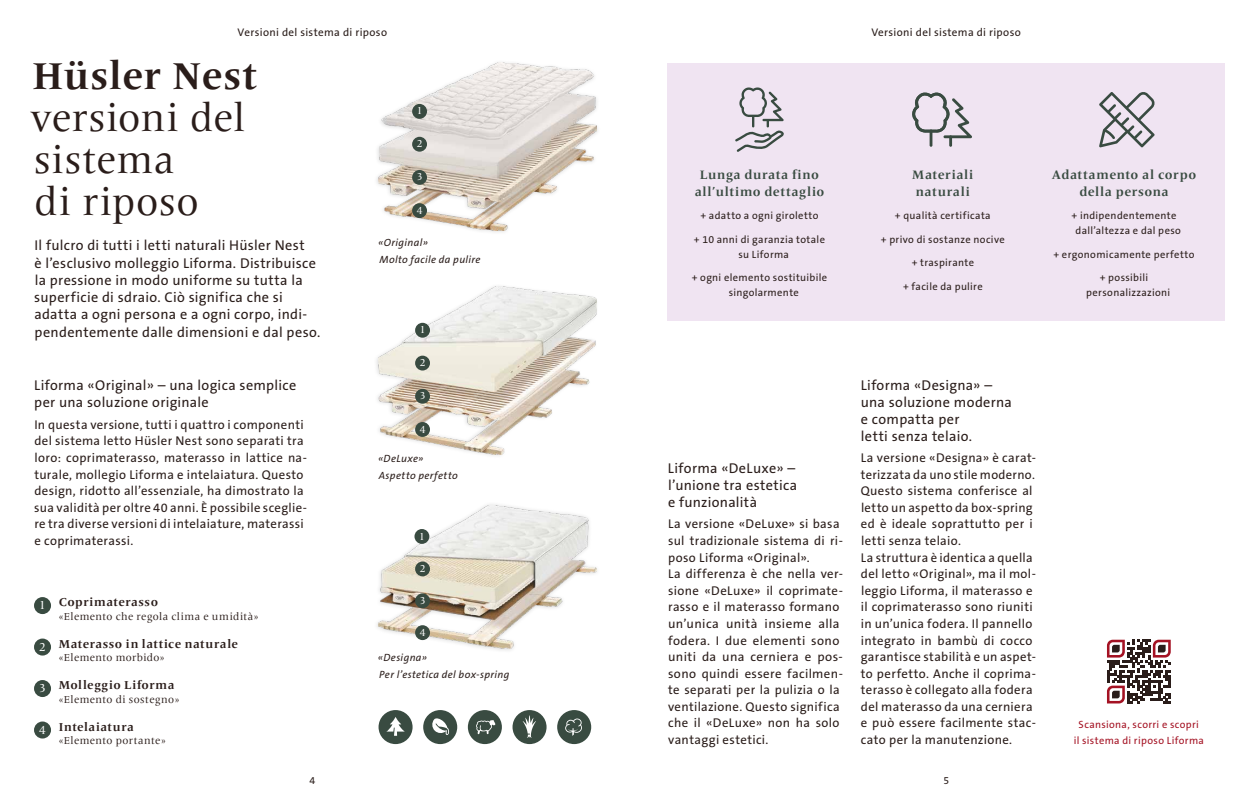
<style>
.page{position:relative;width:1259px;height:808px;background:#fff}
.page>*{position:absolute;margin:0;border:0;box-sizing:border-box;transform-origin:0 0}
.t1{font:39px/42px "Frutiger Serif LT Pro";letter-spacing:.02em;color:#2a1d1a}
.t2{font:700 39px "Frutiger Serif LT Pro";letter-spacing:.015em;color:#2a1d1a}
.t3{font:14.25px/17.2px "The Sans B W5 Plain";letter-spacing:.02em;color:#2a1d1a}
.t4{font:12.75px/16.6px "The Sans B W5 Plain";letter-spacing:.025em;color:#2a1d1a}
.t5{font:700 12.75px/16.5px "Frutiger Serif LT Pro";letter-spacing:.045em;color:#394b41}
.t6{font:700 12.75px/16.5px "Frutiger Serif LT Pro";letter-spacing:.065em;color:#394b41;text-align:center}
.t7{font:700 12px "Frutiger Serif LT Pro";letter-spacing:.045em;color:#2a1d1a}
.t8{font:12px "Frutiger Serif LT Pro";color:#fff}
.t9{font:11.1px "The Sans B W5 Plain";letter-spacing:.03em;color:#2a1d1a}
.t10{font:10.5px/15px "The Sans B W5 Plain";letter-spacing:.035em;color:#2a1d1a}
.t11{font:10.5px "Frutiger Serif LT Pro";letter-spacing:.035em;color:#2a1d1a}
.t12{font:italic 10.5px/16.6px "The Sans B W5 Plain";letter-spacing:.035em;color:#2a1d1a}
.t13{font:10.5px/16.5px "The Sans B W5 Plain";letter-spacing:.035em;color:#a41223;text-align:center}
.t14{font:10.5px "Frutiger Serif LT Pro";color:#fff}
.s1{font-weight:400;color:#fff}
</style>
<div class="page">
<img style="left:379px;top:62px;width:218px;height:168px">
<div style="left:412px;top:104px;width:15px;height:15px;background:#394b41;border-radius:50%"></div>
<div style="left:412px;top:137px;width:15px;height:15px;background:#394b41;border-radius:50%"></div>
<div style="left:412px;top:170px;width:15px;height:15px;background:#394b41;border-radius:50%"></div>
<div style="left:412px;top:203px;width:15px;height:15px;background:#394b41;border-radius:50%"></div>
<img style="left:379px;top:505px;width:218px;height:144px">
<div style="left:414px;top:529px;width:15px;height:15px;background:#394b41;border-radius:50%"></div>
<div style="left:415px;top:561px;width:15px;height:15px;background:#394b41;border-radius:50%"></div>
<div style="left:415px;top:593px;width:15px;height:15px;background:#394b41;border-radius:50%"></div>
<div style="left:415px;top:625px;width:15px;height:15px;background:#394b41;border-radius:50%"></div>
<img style="left:379px;top:287px;width:217px;height:167px">
<div style="left:415px;top:323px;width:15px;height:15px;background:#394b41;border-radius:50%"></div>
<div style="left:415px;top:356px;width:15px;height:14px;background:#394b41;border-radius:50%"></div>
<div style="left:415px;top:389px;width:15px;height:15px;background:#394b41;border-radius:50%"></div>
<div style="left:415px;top:422px;width:15px;height:15px;background:#394b41;border-radius:50%"></div>
<div style="left:557px;top:710px;width:34px;height:34px;background:#394b41;border-radius:50%"></div>
<svg style="left:565px;top:718px;width:17px;height:18px"></svg>
<div style="left:468px;top:710px;width:34px;height:34px;background:#394b41;border-radius:50%"></div>
<svg style="left:476px;top:720px;width:19px;height:14px"></svg>
<div style="left:423px;top:710px;width:34px;height:34px;background:#394b41;border-radius:50%"></div>
<svg style="left:432px;top:718px;width:17px;height:17px"></svg>
<div style="left:378px;top:710px;width:34px;height:34px;background:#394b41;border-radius:50%"></div>
<svg style="left:386px;top:717px;width:19px;height:19px"></svg>
<div style="left:512px;top:710px;width:34px;height:34px;background:#394b41;border-radius:50%"></div>
<svg style="left:522px;top:715px;width:14px;height:23px"></svg>
<div style="left:34px;top:597px;width:17px;height:17px;background:#394b41;border-radius:50%"></div>
<div style="left:34px;top:680px;width:17px;height:17px;background:#394b41;border-radius:50%"></div>
<div style="left:34px;top:638px;width:17px;height:17px;background:#394b41;border-radius:50%"></div>
<div style="left:34px;top:721px;width:17px;height:17px;background:#394b41;border-radius:50%"></div>
<div style="left:668px;top:63px;width:557px;height:258px;background:#f0e4f2"></div>
<svg style="left:735px;top:87px;width:49px;height:65px"></svg>
<svg style="left:912px;top:93px;width:60px;height:54px"></svg>
<svg style="left:1099px;top:92px;width:55px;height:55px"></svg>
<svg style="left:1107px;top:640px;width:63px;height:63px"></svg>
<p class="t9" style="left:238px;top:25px;width:151px">Versioni del sistema di riposo</p>
<p class="t9" style="left:871px;top:25px;width:151px">Versioni del sistema di riposo</p>
<h1 class="t2" style="left:33px;top:53px;width:226px">Hüsler Nest</h1>
<h1 class="t1" style="left:30px;top:98px;width:216px">versioni del sistema<br>di riposo</h1>
<p class="t3" style="left:34px;top:237px;width:287px">Il fulcro di tutti i letti naturali Hüsler Nest<br>è l’esclusivo molleggio Liforma. Distribuisce la pressione in modo uniforme su tutta la superficie di sdraio. Ciò significa che si adatta a ogni persona e a ogni corpo, indi&shy;pendentemente dalle dimensioni e dal peso.</p>
<p class="t3" style="left:34px;top:376px;width:264px">Liforma «Original» – una logica semplice per una soluzione originale</p>
<p class="t4" style="left:34px;top:416px;width:274px">In questa versione, tutti i quattro i componenti del sistema letto Hüsler Nest sono separati tra loro: coprimaterasso, materasso in lattice na&shy;turale, mollegio Liforma e intelaiatura. Questo design, ridotto all’essenziale, ha dimostrato la sua validità per oltre 40 anni. È possibile sceglie&shy;re tra diverse versioni di intelaiature, materassi e coprimaterassi.</p>
<p class="t7" style="left:39px;top:595px;width:120px"><span class="s1">1</span> Coprimaterasso</p>
<p class="t11" style="left:59px;top:610px;width:201px">«Elemento che regola clima e umidità»</p>
<p class="t7" style="left:39px;top:636px;width:200px"><span class="s1">2</span> Materasso in lattice naturale</p>
<p class="t11" style="left:59px;top:651px;width:107px">«Elemento morbido»</p>
<p class="t7" style="left:39px;top:678px;width:137px"><span class="s1">3</span> Molleggio Liforma</p>
<p class="t11" style="left:59px;top:693px;width:122px">«Elemento di sostegno»</p>
<p class="t8" style="left:39px;top:722px;width:8px">4</p>
<p class="t7" style="left:59px;top:719px;width:77px">Intelaiatura</p>
<p class="t11" style="left:59px;top:734px;width:109px">«Elemento portante»</p>
<p class="t14" style="left:417px;top:105px;width:7px">1</p>
<p class="t14" style="left:417px;top:138px;width:7px">2</p>
<p class="t14" style="left:417px;top:171px;width:7px">3</p>
<p class="t14" style="left:417px;top:204px;width:7px">4</p>
<p class="t12" style="left:378px;top:235px;width:104px">«Original»<br>Molto facile da pulire</p>
<p class="t14" style="left:420px;top:324px;width:7px">1</p>
<p class="t14" style="left:420px;top:356px;width:7px">2</p>
<p class="t14" style="left:420px;top:390px;width:7px">3</p>
<p class="t14" style="left:420px;top:423px;width:7px">4</p>
<p class="t12" style="left:378px;top:450px;width:81px">«DeLuxe»<br>Aspetto perfetto</p>
<p class="t14" style="left:419px;top:530px;width:7px">1</p>
<p class="t14" style="left:420px;top:562px;width:7px">2</p>
<p class="t14" style="left:420px;top:594px;width:7px">3</p>
<p class="t14" style="left:420px;top:626px;width:7px">4</p>
<p class="t12" style="left:378px;top:649px;width:133px">«Designa»<br>Per l’estetica del box-spring</p>
<p class="t6" style="left:694px;top:167px;width:131px">Lunga durata fino all’ultimo dettaglio</p>
<p class="t10" style="left:700px;top:208px;width:120px">+ adatto a ogni giroletto</p>
<p class="t10" style="left:738px;top:232px;width:88px;text-indent:-44px">+ 10 anni di garanzia totale su Liforma</p>
<p class="t10" style="left:728px;top:270px;width:100px;text-indent:-37px">+ ogni elemento sostituibile singolarmente</p>
<p class="t5" style="left:912px;top:167px;width:63px">Materiali naturali</p>
<p class="t10" style="left:895px;top:208px;width:97px">+ qualità certificata</p>
<p class="t10" style="left:881px;top:232px;width:125px">+ privo di sostanze nocive</p>
<p class="t10" style="left:911px;top:255px;width:64px">+ traspirante</p>
<p class="t10" style="left:903px;top:279px;width:81px">+ facile da pulire</p>
<p class="t3" style="left:668px;top:459px;width:131px">Liforma «DeLuxe» – l’unione tra estetica e funzionalità</p>
<p class="t4" style="left:668px;top:516px;width:176px">La versione «DeLuxe» si basa sul tradizionale sistema di ri&shy;poso Liforma «Original».<br>La differenza è che nella ver&shy;sione «DeLuxe» il coprimate&shy;rasso e il materasso formano un’unica unità insieme alla fodera. I due elementi sono uniti da una cerniera e pos&shy;sono quindi essere facilmen&shy;te separati per la pulizia o la ventilazione. Questo significa che il «DeLuxe» non ha solo vantaggi estetici.</p>
<p class="t3" style="left:860px;top:376px;width:153px">Liforma «Designa» – una soluzione moderna e compatta per<br>letti senza telaio.</p>
<p class="t4" style="left:860px;top:449px;width:177px">La versione «Designa» è carat&shy;terizzata da uno stile moderno.<br>Questo sistema conferisce al letto un aspetto da box-spring ed è ideale soprattutto per i letti senza telaio.<br>La struttura è identica a quella del letto «Original», ma il mol&shy;leggio Liforma, il materasso e il coprimaterasso sono riuniti in un’unica fodera. Il pannello integrato in bambù di cocco garantisce stabilità e un aspet&shy;to perfetto. Anche il coprima&shy;terasso è collegato alla fodera del materasso da una cerniera e può essere facilmente stac&shy;cato per la manutenzione.</p>
<p class="t10" style="left:309px;top:773px;width:7px">4</p>
<p class="t10" style="left:943px;top:773px;width:7px">5</p>
<p class="t5" style="left:1051px;top:167px;width:146px;text-align:center">Adattamento al corpo della persona</p>
<p class="t10" style="left:1071px;top:208px;width:111px;text-align:center">+ indipendentemente dall’altezza e dal peso</p>
<p class="t10" style="left:1053px;top:247px;width:143px">+ ergonomicamente perfetto</p>
<p class="t10" style="left:1086px;top:270px;width:86px;text-indent:14px">+ possibili personalizzazioni</p>
<p class="t13" style="left:1073px;top:716px;width:132px">Scansiona, scorri e scopri<br>il sistema di riposo Liforma</p>
</div>
